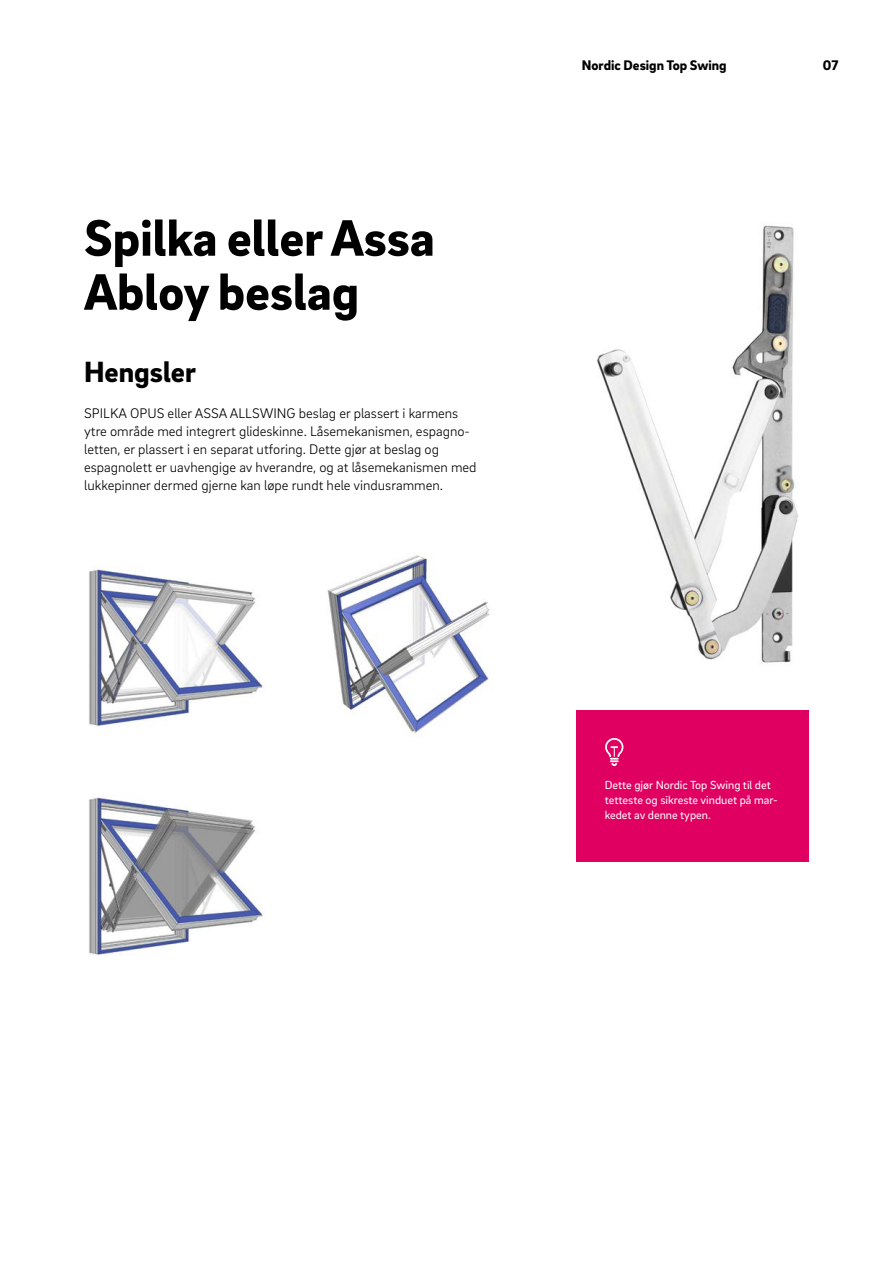
<style>
.page{position:relative;width:893px;height:1263px;background:#fff}
.page>*{position:absolute;margin:0;border:0;box-sizing:border-box;transform-origin:0 0}
._01__Headline_-_35pt{font:900 52.5px/54px "Brix Sans";color:#000}
._06__Subhead_-_19pt{font:900 30px "Brix Sans";color:#000}
._16__Body_text_-_9_5{font:300 14.25px/18px "Brix Sans";color:#000}
.MP__Live_column_titl{font:900 14.25px "Brix Sans";color:#000}
.MP__Page_numbers_-_9{font:900 14.25px "Brix Sans";color:#000}
._42__Info_box_-_body{font:12px/15px "Brix Sans";color:#fff}
</style>
<div class="page">
<img style="left:597px;top:225px;width:201px;height:438px">
<img style="left:89px;top:569px;width:174px;height:157px">
<img style="left:327px;top:554px;width:166px;height:179px">
<img style="left:89px;top:797px;width:174px;height:158px">
<div style="left:577px;top:710px;width:232px;height:152px;background:#e00062"></div>
<svg style="left:605px;top:738px;width:18px;height:28px"></svg>
<p class="_01__Headline_-_35pt" style="left:84px;top:208px;width:352px">Spilka eller Assa<br>Abloy beslag</p>
<p class="_06__Subhead_-_19pt" style="left:84px;top:352px;width:113px">Hengsler</p>
<p class="_16__Body_text_-_9_5" style="left:84px;top:403px;width:394px">SPILKA OPUS eller ASSA ALLSWING beslag er plassert i karmens ytre område med integrert glideskinne. Låsemekanismen, espagno&shy;letten, er plassert i en separat utforing. Dette gjør at beslag og espagnolett er uavhengige av hverandre, og at låsemekanismen med lukkepinner dermed gjerne kan løpe rundt hele vindusrammen.</p>
<p class="MP__Live_column_titl" style="left:582px;top:56px;width:146px">Nordic Design Top Swing</p>
<p class="MP__Page_numbers_-_9" style="left:823px;top:56px;width:17px">07</p>
<p class="_42__Info_box_-_body" style="left:605px;top:777px;width:175px">Dette gjør Nordic Top Swing til det tetteste og sikreste vinduet på mar&shy;kedet av denne typen.</p>
</div>
